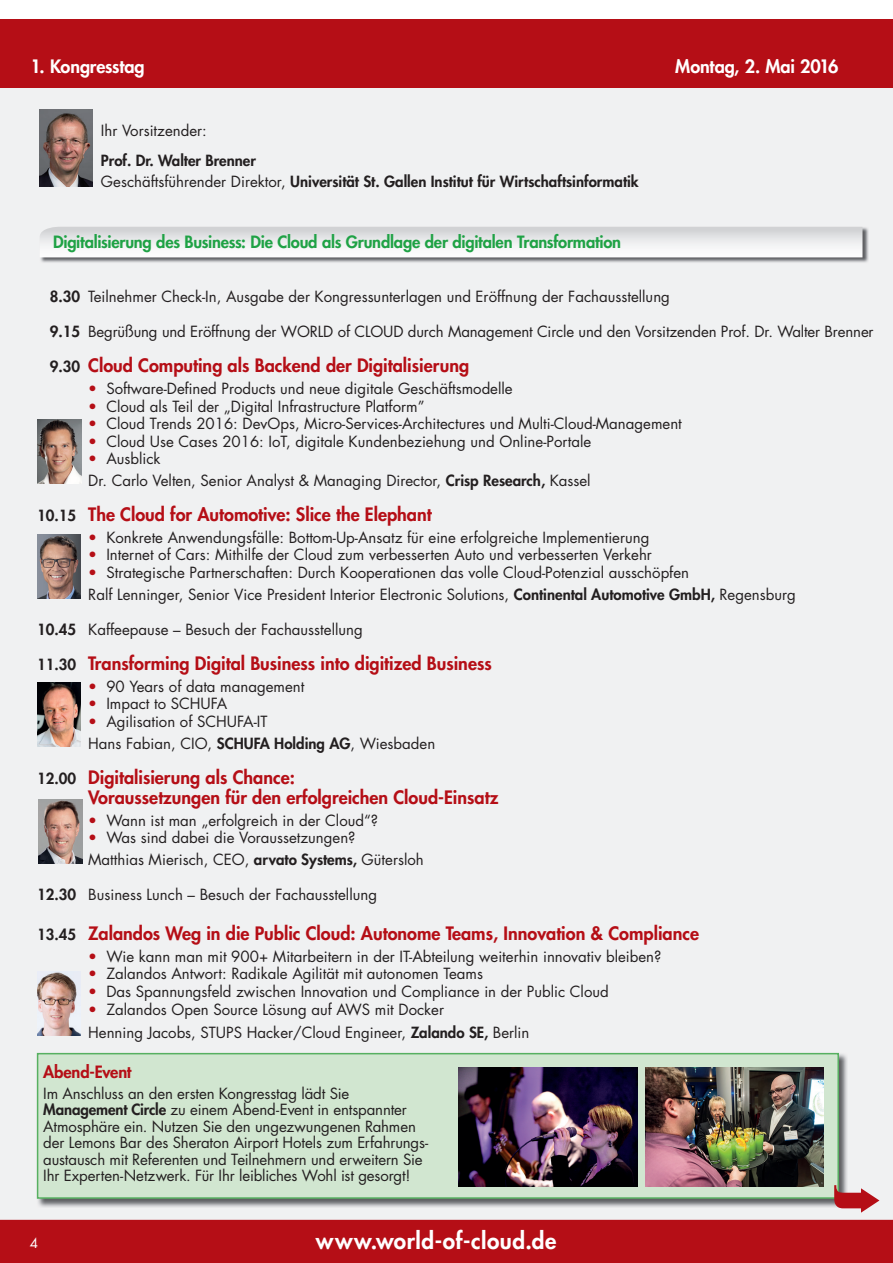
<style>
.page{position:relative;width:893px;height:1263px;background:#fff}
.page>*{position:absolute;margin:0;border:0;box-sizing:border-box;transform-origin:0 0}
.t1{font:800 22.5px "Futura Std";letter-spacing:.025em;color:#fff}
.t2{font:800 18px/20.2px "Futura Std";color:#b50e16}
.t3{font:800 18px "Futura Std";letter-spacing:-.01em;color:#fff}
.t4{font:800 16.5px "Futura Std";letter-spacing:-.015em;color:#1fa245}
.t5{font:800 16.5px "Futura Std";letter-spacing:-.01em;color:#b50e16}
.t6{font:15px/16.5px "Futura Std";color:#231f20}
.t7{font:800 15px/21px "Futura Std";color:#231f20}
.t8{font:13.5px "Futura Std";color:#fff}
.s1{font-weight:400}
.s2{font-weight:800}
.s3{font-size:15px;color:#231f20}
.s4{color:#b50e16}
</style>
<div class="page">
<div style="left:0;top:50px;width:893px;height:1213px;background:#f0f1f2"></div>
<div style="left:0;top:19px;width:893px;height:68px;background:#b50e16"></div>
<img style="left:40px;top:110px;width:52px;height:76px">
<img style="left:36px;top:1052px;width:811px;height:155px">
<div style="left:37px;top:1053px;width:802px;height:146px;background:#d1e6d0;border:2px solid #57b061"></div>
<img style="left:645px;top:1067px;width:179px;height:119px">
<img style="left:458px;top:1067px;width:179px;height:119px">
<img style="left:37px;top:535px;width:44px;height:63px">
<img style="left:37px;top:682px;width:44px;height:64px">
<img style="left:37px;top:972px;width:44px;height:63px">
<div style="left:0;top:1220px;width:893px;height:43px;background:#b50e16"></div>
<img style="left:40px;top:227px;width:829px;height:36px">
<svg style="left:40px;top:227px;width:822px;height:30px"></svg>
<img style="left:37px;top:420px;width:44px;height:64px">
<img style="left:38px;top:799px;width:44px;height:64px">
<svg style="left:834px;top:1185px;width:13px;height:22px"></svg>
<p class="t3" style="left:31px;top:55px;width:116px">1. Kongresstag</p>
<p class="t3" style="left:675px;top:55px;width:165px">Montag, 2. Mai 2016</p>
<p class="t6" style="left:101px;top:122px;width:107px">Ihr Vorsitzender:</p>
<p class="t7" style="left:101px;top:150px;width:539px">Prof. Dr. Walter Brenner<br><span class="s1">Geschäftsführender Direktor,</span> Universität St. Gallen Institut für Wirtschaftsinformatik</p>
<p class="t4" style="left:53px;top:232px;width:569px">Digitalisierung des Business: Die Cloud als Grundlage der digitalen Transformation</p>
<p class="t6" style="left:50px;top:288px;width:622px"><span class="s2">8.30</span> Teilnehmer Check-In, Ausgabe der Kongressunterlagen und Eröffnung der Fachausstellung</p>
<p class="t6" style="left:50px;top:323px;width:825px"><span class="s2">9.15</span> Begrüßung und Eröffnung der WORLD of CLOUD durch Management Circle und den Vorsitzenden Prof. Dr. Walter Brenner</p>
<p class="t2" style="left:50px;top:355px;width:421px"><span class="s3">9.30</span> Cloud Computing als Backend der Digitalisierung</p>
<p class="t6" style="left:88px;top:380px;width:426px"><span class="s4">•</span> Software-Defined Products und neue digitale Geschäftsmodelle</p>
<p class="t6" style="left:88px;top:398px;width:338px"><span class="s4">•</span> Cloud als Teil der „Digital Infrastructure Platform”</p>
<p class="t6" style="left:88px;top:415px;width:595px"><span class="s4">•</span> Cloud Trends 2016: DevOps, Micro-Services-Architectures und Multi-Cloud-Management</p>
<p class="t6" style="left:88px;top:433px;width:504px"><span class="s4">•</span> Cloud Use Cases 2016: IoT, digitale Kundenbeziehung und Online-Portale</p>
<p class="t6" style="left:88px;top:448px;width:504px;line-height:21.8px"><span class="s4">•</span> Ausblick<br>Dr. Carlo Velten, Senior Analyst &amp; Managing Director, <span class="s2">Crisp Research,</span> Kassel</p>
<p class="t2" style="left:37px;top:504px;width:396px"><span class="s3">10.15</span> The Cloud for Automotive: Slice the Elephant</p>
<p class="t6" style="left:88px;top:529px;width:563px"><span class="s4">•</span> Konkrete Anwendungsfälle: Bottom-Up-Ansatz für eine erfolgreiche Implementierung</p>
<p class="t6" style="left:88px;top:547px;width:565px"><span class="s4">•</span> Internet of Cars: Mithilfe der Cloud zum verbesserten Auto und verbesserten Verkehr</p>
<p class="t6" style="left:88px;top:562px;width:709px;line-height:21.8px"><span class="s4">•</span> Strategische Partnerschaften: Durch Kooperationen das volle Cloud-Potenzial ausschöpfen<br>Ralf Lenninger, Senior Vice President Interior Electronic Solutions, <span class="s2">Continental Automotive GmbH,</span> Regensburg</p>
<p class="t6" style="left:37px;top:621px;width:327px"><span class="s2">10.45</span> Kaffeepause – Besuch der Fachausstellung</p>
<p class="t2" style="left:37px;top:653px;width:456px"><span class="s3">11.30</span> Transforming Digital Business into digitized Business</p>
<p class="t6" style="left:88px;top:678px;width:218px"><span class="s4">•</span> 90 Years of data management</p>
<p class="t6" style="left:88px;top:696px;width:141px"><span class="s4">•</span> Impact to SCHUFA</p>
<p class="t6" style="left:88px;top:711px;width:349px;line-height:21.8px"><span class="s4">•</span> Agilisation of SCHUFA-IT<br>Hans Fabian, CIO, <span class="s2">SCHUFA Holding AG</span>, Wiesbaden</p>
<p class="t2" style="left:88px;top:767px;width:412px;text-indent:-51px"><span class="s3">12.00</span> Digitalisierung als Chance:<br>Voraussetzungen für den erfolgreichen Cloud-Einsatz</p>
<p class="t6" style="left:88px;top:812px;width:292px"><span class="s4">•</span> Wann ist man „erfolgreich in der Cloud“?</p>
<p class="t6" style="left:88px;top:827px;width:337px;line-height:21.8px"><span class="s4">•</span> Was sind dabei die Voraussetzungen?<br>Matthias Mierisch, CEO, <span class="s2">arvato Systems,</span> Gütersloh</p>
<p class="t6" style="left:37px;top:887px;width:341px"><span class="s2">12.30</span> Business Lunch – Besuch der Fachausstellung</p>
<p class="t2" style="left:37px;top:923px;width:663px"><span class="s3">13.45</span> Zalandos Weg in die Public Cloud: Autonome Teams, Innovation &amp; Compliance</p>
<p class="t6" style="left:88px;top:948px;width:575px"><span class="s4">•</span> Wie kann man mit 900+ Mitarbeitern in der IT-Abteilung weiterhin innovativ bleiben?</p>
<p class="t6" style="left:88px;top:965px;width:396px"><span class="s4">•</span> Zalandos Antwort: Radikale Agilität mit autonomen Teams</p>
<p class="t6" style="left:88px;top:983px;width:522px"><span class="s4">•</span> Das Spannungsfeld zwischen Innovation und Compliance in der Public Cloud</p>
<p class="t6" style="left:88px;top:998px;width:443px;line-height:22.6px"><span class="s4">•</span> Zalandos Open Source Lösung auf AWS mit Docker<br>Henning Jacobs, STUPS Hacker/Cloud Engineer, <span class="s2">Zalando SE,</span> Berlin</p>
<p class="t5" style="left:43px;top:1062px;width:90px">Abend-Event</p>
<p class="t6" style="left:43px;top:1085px;width:387px">Im Anschluss an den ersten Kongresstag lädt Sie <span class="s2">Management Circle</span> zu einem Abend-Event in entspannter Atmosphäre ein. Nutzen Sie den ungezwungenen Rahmen der Lemons Bar des Sheraton Airport Hotels zum Erfahrungs&shy;austausch mit Referenten und Teilnehmern und erweitern Sie Ihr Experten-Netzwerk. Für Ihr leibliches Wohl ist gesorgt!</p>
<p class="t8" style="left:30px;top:1234px;width:10px">4</p>
<h1 class="t1" style="left:316px;top:1226px;width:242px">www.world-of-cloud.de</h1>
</div>
